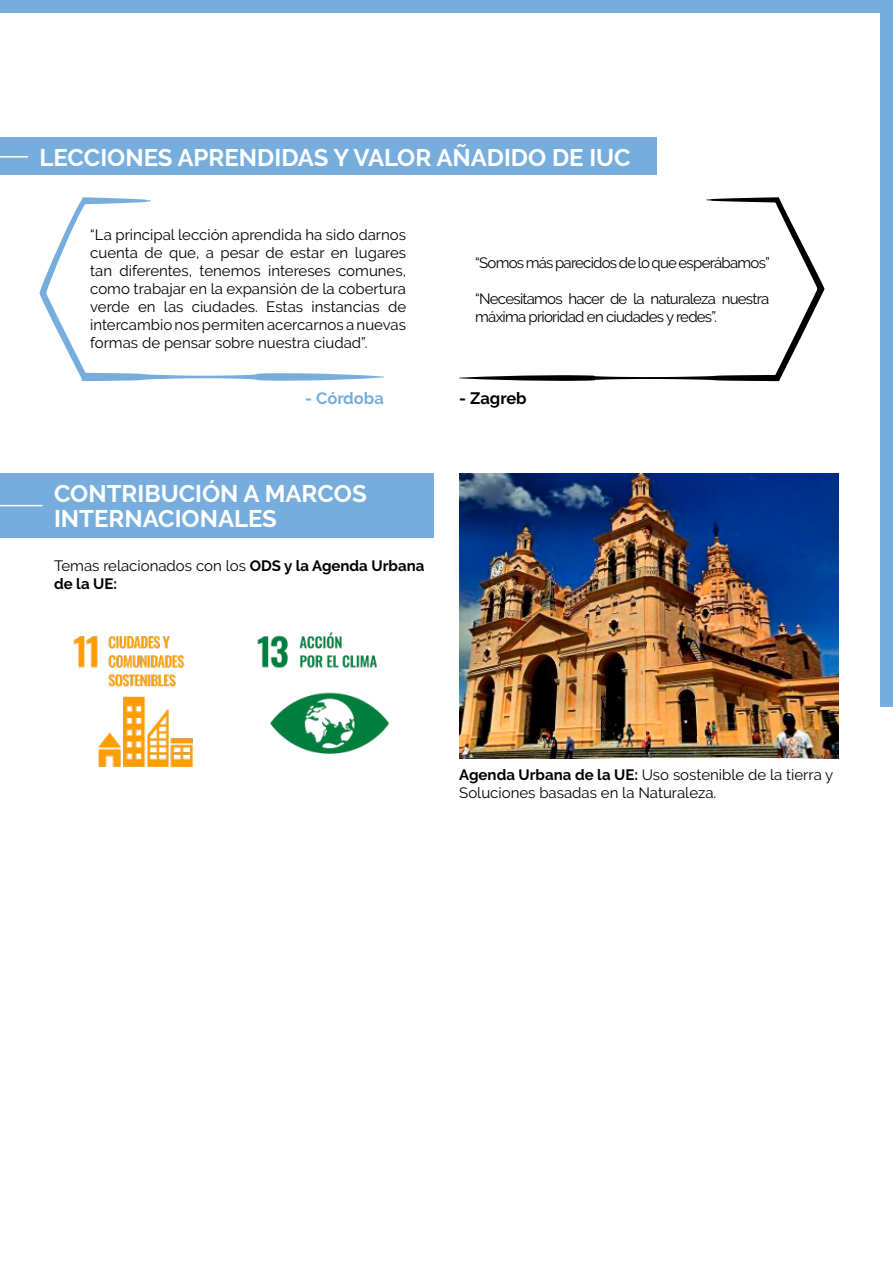
<style>
.page{position:relative;width:893px;height:1263px;background:#fff}
.page>*{position:absolute;margin:0;border:0;box-sizing:border-box;transform-origin:0 0}
.t1{font:700 24px/25.5px "Raleway";color:#fff}
.t2{font:700 16.5px "Raleway";color:#76addd}
.t3{font:700 16.5px "Raleway";color:#000}
.t4{font:15px/18px "Raleway";letter-spacing:-.04em;color:#000;text-align:justify}
.t5{font:15px/18px "Raleway";color:#000}
.t6{font:700 15px/18px "Raleway";color:#000}
.s1{font-weight:400}
.s2{font-weight:700}
</style>
<div class="page">
<div style="left:0;top:137px;width:657px;height:38px;background:#76addd"></div>
<hr style="left:0;top:156px;width:28px;height:2px;background:#fff">
<div style="left:0;top:473px;width:434px;height:65px;background:#76addd"></div>
<hr style="left:0;top:505px;width:43px;height:1px;background:#fff">
<svg style="left:40px;top:197px;width:344px;height:184px"></svg>
<svg style="left:459px;top:197px;width:365px;height:184px"></svg>
<img style="left:73px;top:636px;width:120px;height:132px">
<img style="left:257px;top:632px;width:133px;height:122px">
<img style="left:459px;top:473px;width:380px;height:286px">
<div style="left:0;top:0;width:893px;height:13px;background:#76addd"></div>
<div style="left:880px;top:5px;width:13px;height:702px;background:#76addd"></div>
<h1 class="t1" style="left:40px;top:145px;width:593px">LECCIONES APRENDIDAS Y VALOR AÑADIDO DE IUC</h1>
<p class="t4" style="left:90px;top:225px;width:317px">“La principal lección aprendida ha sido darnos cuenta de que, a pesar de estar en lugares tan diferentes, tenemos intereses comunes, como trabajar en la expansión de la cobertura verde en las ciudades. Estas instancias de intercambio nos permiten acercarnos a nuevas formas de pensar sobre nuestra ciudad”.</p>
<p class="t4" style="left:475px;top:254px;width:296px">“Somos más parecidos de lo que esperábamos”</p>
<p class="t4" style="left:475px;top:290px;width:296px">“Necesitamos hacer de la naturaleza nuestra máxima prioridad en ciudades y redes”.</p>
<p class="t2" style="left:305px;top:389px;width:80px">- Córdoba</p>
<p class="t3" style="left:459px;top:389px;width:69px">- Zagreb</p>
<h1 class="t1" style="left:54px;top:481px;width:314px">CONTRIBUCIÓN A MARCOS<br>INTERNACIONALES</h1>
<p class="t6" style="left:54px;top:556px;width:372px"><span class="s1">Temas relacionados con los</span> ODS y la Agenda Urbana de la UE:</p>
<p class="t5" style="left:459px;top:766px;width:376px"><span class="s2">Agenda Urbana de la UE:</span> Uso sostenible de la tierra y<br>Soluciones basadas en la Naturaleza.</p>
</div>
